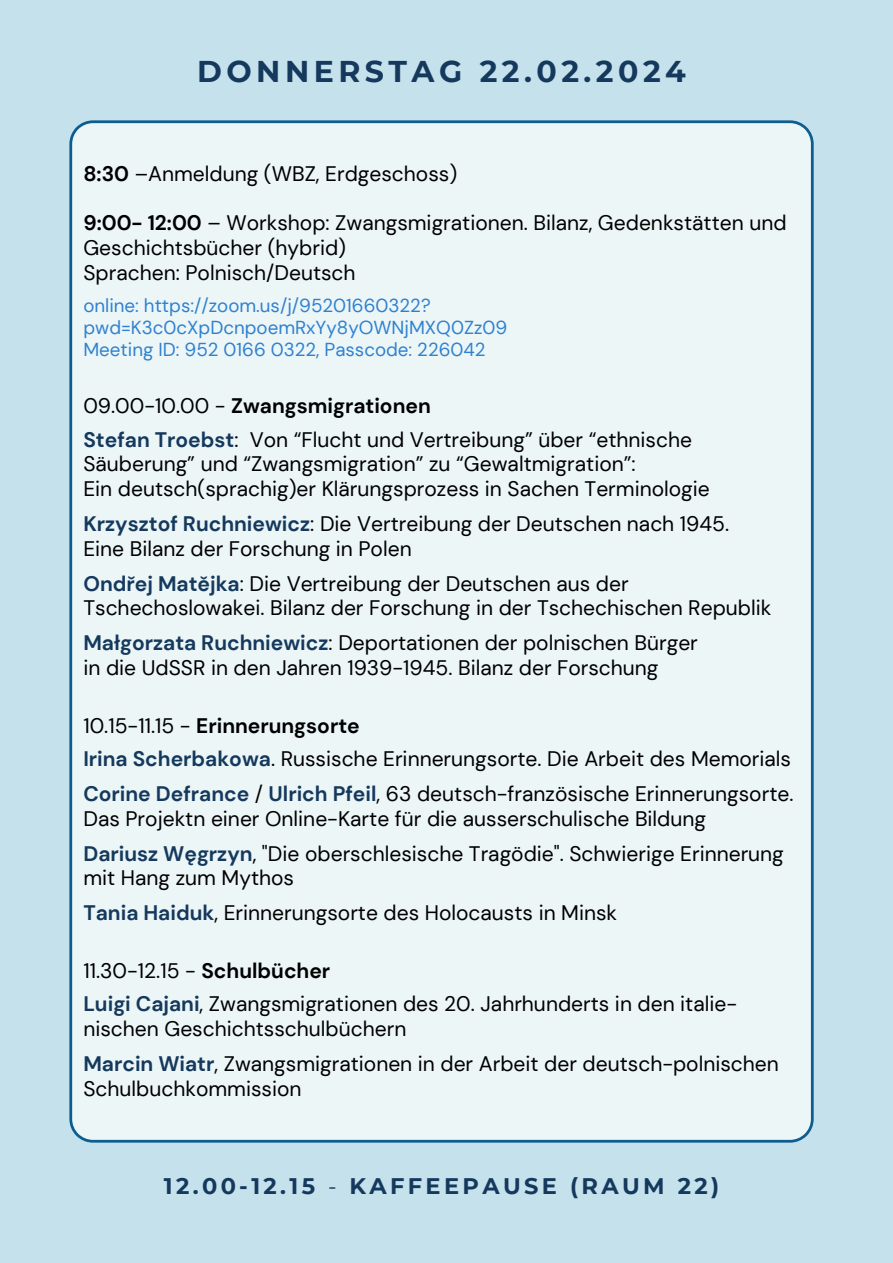
<style>
.page{position:relative;width:893px;height:1263px;background:#c5e1ec}
.page>*{position:absolute;margin:0;border:0;box-sizing:border-box;transform-origin:0 0}
.t1{font:700 30px "Montserrat";letter-spacing:.15em;color:#15395d}
.t2{font:700 22.5px "Montserrat";letter-spacing:.15em;color:#15395d}
.t3{font:21px/24.8px "DM Sans";color:#000}
.t4{font:18.75px/21.9px "DM Sans";color:#3081d0}
.s1{font-weight:700}
.s2{font-weight:700;color:#15395d}
.s3{font-weight:400}
</style>
<div class="page">
<div style="left:69px;top:120px;width:744px;height:1022px;background:#ecf6f7"></div>
<h1 class="t1" style="left:197px;top:53px;width:490px">DONNERSTAG 22.02.2024</h1>
<p class="t3" style="left:83px;top:161px;width:375px"><span class="s1">8:30</span> –Anmeldung (WBZ, Erdgeschoss)</p>
<p class="t3" style="left:83px;top:210px;width:704px"><span class="s1">9:00- 12:00</span> – Workshop: Zwangsmigrationen. Bilanz, Gedenkstätten und<br>Geschichtsbücher (hybrid)<br>Sprachen: Polnisch/Deutsch</p>
<p class="t4" style="left:83px;top:295px;width:425px">online: https://zoom.us/j/95201660322? pwd=K3c0cXpDcnpoemRxYy8yOWNjMXQ0Zz09<br>Meeting ID: 952 0166 0322, Passcode: 226042</p>
<p class="t3" style="left:83px;top:390px;width:610px;line-height:33.2px">09.00-10.00 - <span class="s1">Zwangsmigrationen<br></span><span class="s2">Stefan Troebst</span>: Von “Flucht und Vertreibung” über “ethnische</p>
<p class="t3" style="left:83px;top:452px;width:628px">Säuberung” und “Zwangsmigration” zu “Gewaltmigration”:<br>Ein deutsch(sprachig)er Klärungsprozess in Sachen Terminologie</p>
<p class="t3" style="left:83px;top:511px;width:647px"><span class="s2">Krzysztof Ruchniewicz</span>: Die Vertreibung der Deutschen nach 1945.<br>Eine Bilanz der Forschung in Polen</p>
<p class="t3" style="left:83px;top:571px;width:689px"><span class="s2">Ondřej Matějka</span>: Die Vertreibung der Deutschen aus der<br>Tschechoslowakei. Bilanz der Forschung in der Tschechischen Republik</p>
<p class="t3" style="left:83px;top:631px;width:616px"><span class="s2">Małgorzata Ruchniewicz</span>: Deportationen der polnischen Bürger in die UdSSR in den Jahren 1939-1945. Bilanz der Forschung</p>
<p class="t3" style="left:83px;top:709px;width:711px;line-height:34px">10.15-11.15 - <span class="s1">Erinnerungsorte<br></span><span class="s2">Irina Scherbakowa</span>. Russische Erinnerungsorte. Die Arbeit des Memorials<br><span class="s2">Corine Defrance</span> / <span class="s2">Ulrich Pfeil</span>, 63 deutsch-französische Erinnerungsorte.</p>
<p class="t3" style="left:83px;top:801px;width:702px;line-height:34.9px">Das Projektn einer Online-Karte für die ausserschulische Bildung<br><span class="s2">Dariusz Węgrzyn</span>, "Die oberschlesische Tragödie". Schwierige Erinnerung</p>
<p class="t3" style="left:83px;top:861px;width:535px;line-height:34.9px">mit Hang zum Mythos<br><span class="s2">Tania Haiduk</span>, Erinnerungsorte des Holocausts in Minsk</p>
<p class="t3" style="left:83px;top:954px;width:655px;line-height:33.2px">11.30-12.15 - <span class="s1">Schulbücher<br></span><span class="s2">Luigi Cajani</span>, Zwangsmigrationen des 20. Jahrhunderts in den italie-</p>
<p class="t3" style="left:83px;top:1011px;width:697px;line-height:34.9px">nischen Geschichtsschulbüchern<br><span class="s2">Marcin Wiatr</span>, Zwangsmigrationen in der Arbeit der deutsch-polnischen</p>
<p class="t3" style="left:83px;top:1076px;width:220px">Schulbuchkommission</p>
<p class="t2" style="left:164px;top:1172px;width:557px">12.00-12.15 <span class="s3">-</span> KAFFEEPAUSE (RAUM 22)</p>
</div>
